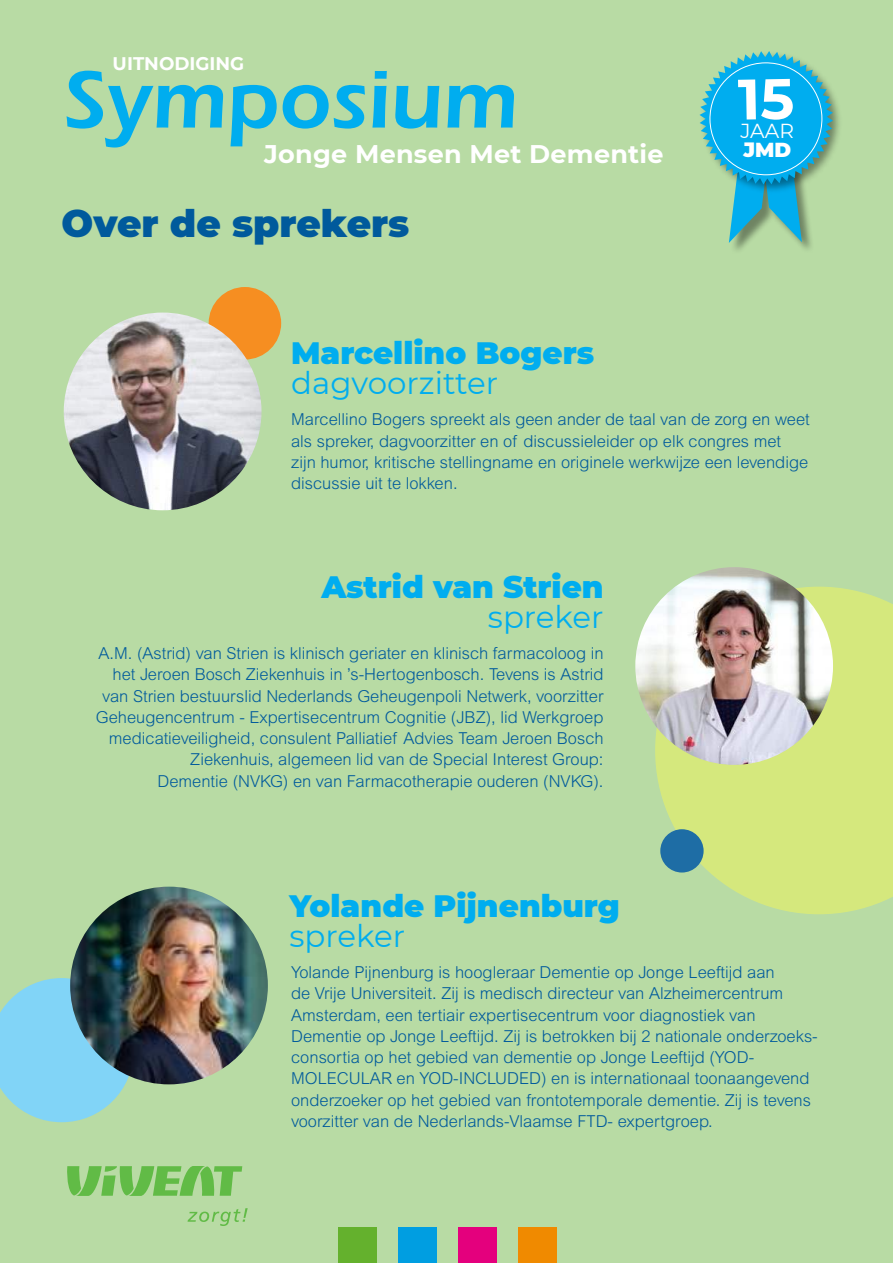
<style>
.page{position:relative;width:893px;height:1263px;background:#b8dba4}
.page>*{position:absolute;margin:0;border:0;box-sizing:border-box;transform-origin:0 0}
.t1{font:600 84px "Eras ITC";color:#00adef}
.t2{font:900 37.5px "Montserrat";color:#005a9c}
.t3{font:900 30.9px "Montserrat";color:#00adef}
.t4{font:30.9px "Montserrat";color:#00adef}
.t5{font:700 25.5px "Montserrat";letter-spacing:.01em;color:#fff}
.t6{font:20.25px "Montserrat";color:#fff}
.t7{font:900 20.25px "Montserrat";color:#fff}
.t8{font:700 18.3px "Montserrat";color:#fff}
.t9{font:300 16.5px/21.3px "Arial MT Std";color:#005a9c}
</style>
<div class="page">
<div style="left:209px;top:287px;width:72px;height:72px;background:#f68e21;border-radius:50%"></div>
<svg style="left:655px;top:587px;width:238px;height:327px;fill:#d5e87d"></svg>
<img style="left:64px;top:313px;width:197px;height:197px;border-radius:99px">
<img style="left:635px;top:567px;width:198px;height:198px;border-radius:99px">
<div style="left:730px;top:122px;width:55px;height:133px;background:#000;opacity:.4"></div>
<div style="left:760px;top:121px;width:55px;height:133px;background:#000;opacity:.4"></div>
<div style="left:338px;top:1228px;width:38px;height:35px;background:#64b12d"></div>
<div style="left:398px;top:1228px;width:39px;height:35px;background:#009ee1"></div>
<div style="left:458px;top:1228px;width:39px;height:35px;background:#e4007d"></div>
<div style="left:518px;top:1228px;width:39px;height:35px;background:#f08a00"></div>
<div style="left:660px;top:829px;width:44px;height:43px;background:#1e6da5;border-radius:50%"></div>
<svg style="left:0;top:978px;width:134px;height:144px"></svg>
<img style="left:70px;top:887px;width:198px;height:197px;border-radius:99px">
<svg style="left:66px;top:1166px;width:176px;height:30px"></svg>
<svg style="left:188px;top:1208px;width:60px;height:18px"></svg>
<svg style="left:444px;top:36px;width:449px;height:207px"></svg>
<p class="t8" style="left:113px;top:56px;width:133px">UITNODIGING</p>
<h1 class="t1" style="left:64px;top:71px;width:456px">Symposium</h1>
<h3 class="t5" style="left:264px;top:143px;width:401px">Jonge Mensen Met Dementie</h3>
<h2 class="t2" style="left:62px;top:206px;width:349px">Over de sprekers</h2>
<h3 class="t3" style="left:291px;top:339px;width:305px">Marcellino Bogers</h3>
<h3 class="t4" style="left:291px;top:371px;width:209px">dagvoorzitter</h3>
<p class="t6" style="left:740px;top:123px;width:55px">JAAR</p>
<p class="t7" style="left:743px;top:140px;width:49px">JMD</p>
<p class="t9" style="left:291px;top:410px;width:520px">Marcellino Bogers spreekt als geen ander de taal van de zorg en weet als spreker, dagvoorzitter en of discussieleider op elk congres met zijn humor, kritische stellingname en originele werkwijze een levendige discussie uit te lokken.</p>
<h3 class="t3" style="left:321px;top:572px;width:284px">Astrid van Strien</h3>
<h3 class="t4" style="left:488px;top:605px;width:117px">spreker</h3>
<p class="t9" style="left:96px;top:644px;width:509px;text-align:right">A.M. (Astrid) van Strien is klinisch geriater en klinisch farmacoloog in het Jeroen Bosch Ziekenhuis in ’s-Hertogenbosch. Tevens is Astrid van Strien bestuurslid Nederlands Geheugenpoli Netwerk, voorzitter Geheugencentrum - Expertisecentrum Cognitie (JBZ), lid Werkgroep medicatieveiligheid, consulent Palliatief Advies Team Jeroen Bosch Ziekenhuis, algemeen lid van de Special Interest Group:<br>Dementie (NVKG) en van Farmacotherapie ouderen (NVKG).</p>
<h3 class="t3" style="left:289px;top:891px;width:332px">Yolande Pijnenburg</h3>
<h3 class="t4" style="left:290px;top:924px;width:117px">spreker</h3>
<p class="t9" style="left:291px;top:963px;width:528px">Yolande Pijnenburg is hoogleraar Dementie op Jonge Leeftijd aan<br>de Vrije Universiteit. Zij is medisch directeur van Alzheimercentrum Amsterdam, een tertiair expertisecentrum voor diagnostiek van Dementie op Jonge Leeftijd. Zij is betrokken bij 2 nationale onderzoeks&shy;consortia op het gebied van dementie op Jonge Leeftijd (YOD-MOLECULAR en YOD-INCLUDED) en is internationaal toonaangevend onderzoeker op het gebied van frontotemporale dementie. Zij is tevens voorzitter van de Nederlands-Vlaamse FTD- expertgroep.</p>
</div>
